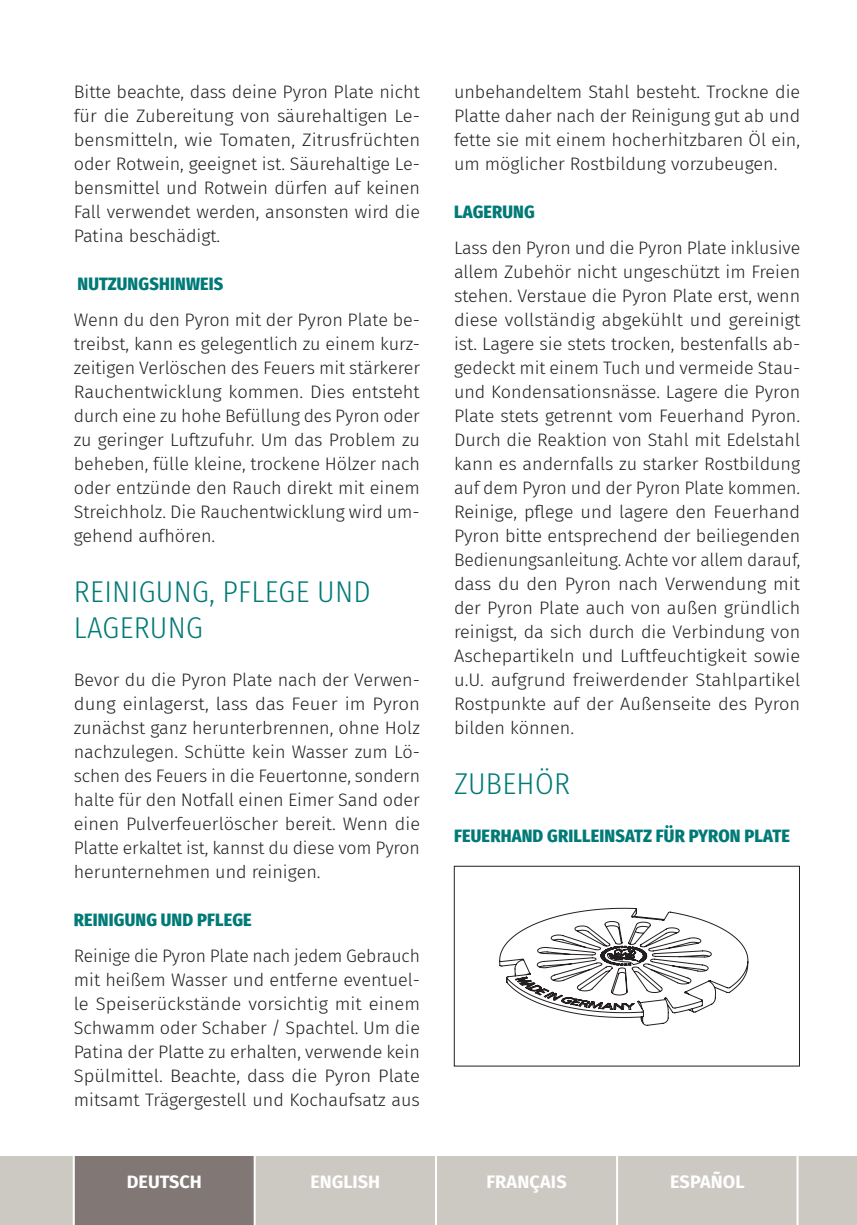
<style>
.page{position:relative;width:857px;height:1225px;background:#fff}
.page>*{position:absolute;margin:0;border:0;box-sizing:border-box;transform-origin:0 0}
.t1{font:300 30px/36px "Fira Sans Condensed";letter-spacing:.01em;color:#007a77}
.t2{font:300 18px/24px "Fira Sans";color:#231f20;text-align:justify}
.t3{font:800 18px "Fira Sans Condensed";letter-spacing:.01em;color:#007a77}
.t4{font:700 18px "Fira Sans";color:#fff}
</style>
<div class="page">
<div style="left:74px;top:1157px;width:181px;height:68px;background:#817774"></div>
<div style="left:254px;top:1157px;width:181px;height:68px;background:#ccc9c2"></div>
<div style="left:436px;top:1157px;width:180px;height:68px;background:#ccc9c2"></div>
<hr style="left:253px;top:1152px;width:2px;height:73px;background:#fff">
<hr style="left:435px;top:1152px;width:2px;height:73px;background:#fff">
<div style="left:0;top:1157px;width:74px;height:68px;background:#ccc9c2"></div>
<hr style="left:73px;top:1152px;width:2px;height:73px;background:#fff">
<div style="left:616px;top:1157px;width:181px;height:68px;background:#ccc9c2"></div>
<div style="left:797px;top:1157px;width:59px;height:68px;background:#ccc9c2"></div>
<hr style="left:796px;top:1152px;width:2px;height:73px;background:#fff">
<hr style="left:615px;top:1152px;width:2px;height:73px;background:#fff">
<svg style="left:499px;top:907px;width:249px;height:119px"></svg>
<div style="left:454px;top:866px;width:345px;height:200px;border:1px solid #231f20"></div>
<p class="t2" style="left:74px;top:79px;width:348px">Bitte beachte, dass deine Pyron Plate nicht für die Zubereitung von säurehaltigen Le&shy;bensmitteln, wie Tomaten, Zitrusfrüchten oder Rotwein, geeignet ist. Säurehaltige Le&shy;bensmittel und Rotwein dürfen auf keinen Fall verwendet werden, ansonsten wird die Patina beschädigt.</p>
<p class="t3" style="left:77px;top:268px;width:147px">NUTZUNGSHINWEIS</p>
<p class="t2" style="left:74px;top:307px;width:347px">Wenn du den Pyron mit der Pyron Plate be&shy;treibst, kann es gelegentlich zu einem kurz&shy;zeitigen Verlöschen des Feuers mit stärkerer Rauchentwicklung kommen. Dies entsteht durch eine zu hohe Befüllung des Pyron oder zu geringer Luftzufuhr. Um das Problem zu beheben, fülle kleine, trockene Hölzer nach oder entzünde den Rauch direkt mit einem Streichholz. Die Rauchentwicklung wird um&shy;gehend aufhören.</p>
<h1 class="t1" style="left:74px;top:573px;width:298px">REINIGUNG, PFLEGE UND<br>LAGERUNG</h1>
<p class="t2" style="left:74px;top:667px;width:347px">Bevor du die Pyron Plate nach der Verwen&shy;dung einlagerst, lass das Feuer im Pyron zunächst ganz herunterbrennen, ohne Holz nachzulegen. Schütte kein Wasser zum Lö&shy;schen des Feuers in die Feuertonne, sondern halte für den Notfall einen Eimer Sand oder einen Pulverfeuerlöscher bereit. Wenn die Platte erkaltet ist, kannst du diese vom Pyron herunternehmen und reinigen.</p>
<p class="t3" style="left:74px;top:904px;width:179px">REINIGUNG UND PFLEGE</p>
<p class="t2" style="left:74px;top:943px;width:348px">Reinige die Pyron Plate nach jedem Gebrauch mit heißem Wasser und entferne eventuel&shy;le Speiserückstände vorsichtig mit einem Schwamm oder Schaber / Spachtel. Um die Patina der Platte zu erhalten, verwende kein Spülmittel. Beachte, dass die Pyron Plate mitsamt Trägergestell und Kochaufsatz aus</p>
<p class="t2" style="left:454px;top:79px;width:347px">unbehandeltem Stahl besteht. Trockne die Platte daher nach der Reinigung gut ab und fette sie mit einem hocherhitzbaren Öl ein, um möglicher Rostbildung vorzubeugen.</p>
<p class="t3" style="left:454px;top:196px;width:82px">LAGERUNG</p>
<p class="t2" style="left:454px;top:235px;width:348px">Lass den Pyron und die Pyron Plate inklusive allem Zubehör nicht ungeschützt im Freien stehen. Verstaue die Pyron Plate erst, wenn diese vollständig abgekühlt und gereinigt ist. Lagere sie stets trocken, bestenfalls ab&shy;gedeckt mit einem Tuch und vermeide Stau&shy;und Kondensationsnässe. Lagere die Pyron Plate stets getrennt vom Feuerhand Pyron.<br>Durch die Reaktion von Stahl mit Edelstahl kann es andernfalls zu starker Rostbildung auf dem Pyron und der Pyron Plate kommen.<br>Reinige, pflege und lagere den Feuerhand Pyron bitte entsprechend der beiliegenden Bedienungsanleitung. Achte vor allem darauf, dass du den Pyron nach Verwendung mit der Pyron Plate auch von außen gründlich reinigst, da sich durch die Verbindung von Aschepartikeln und Luftfeuchtigkeit sowie u.U. aufgrund freiwerdender Stahlpartikel Rostpunkte auf der Außenseite des Pyron bilden können.</p>
<h1 class="t1" style="left:454px;top:765px;width:117px">ZUBEHÖR</h1>
<p class="t3" style="left:454px;top:820px;width:337px">FEUERHAND GRILLEINSATZ FÜR PYRON PLATE</p>
<p class="t4" style="left:127px;top:1166px;width:76px">DEUTSCH</p>
<p class="t4" style="left:310px;top:1166px;width:71px">ENGLISH</p>
<p class="t4" style="left:486px;top:1166px;width:82px">FRANÇAIS</p>
<p class="t4" style="left:669px;top:1166px;width:76px">ESPAÑOL</p>
</div>
